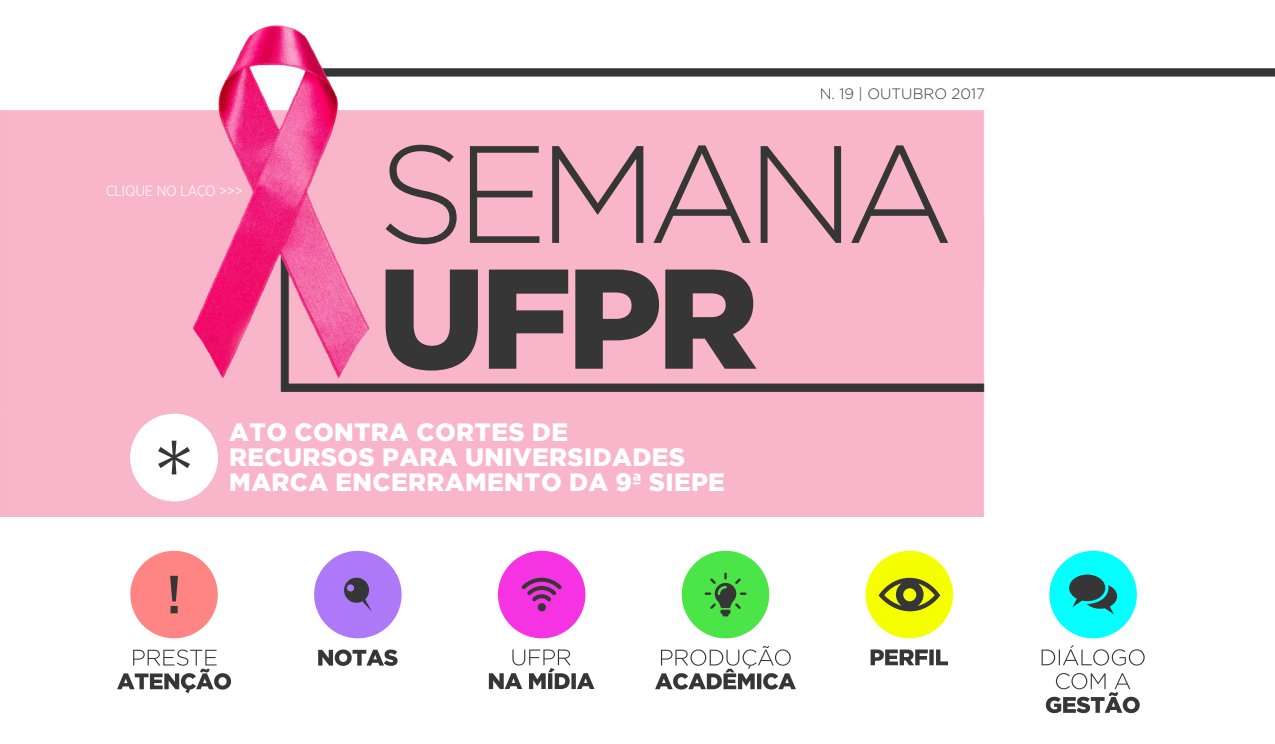
<style>
.page{position:relative;width:1275px;height:744px;background:#fff}
.page>*{position:absolute;margin:0;border:0;box-sizing:border-box;transform-origin:0 0}
.t1{font:900 25px/25px "Gotham";letter-spacing:.015em;color:#fff}
.t2{font:300 15px "Gotham";color:#363636}
.t3{font:15px "Gotham Narrow";letter-spacing:-.025em;color:#fff}
</style>
<div class="page">
<img style="left:0;top:25px;width:1275px;height:491px">
<svg style="left:386px;top:145px;width:562px;height:99px;fill:#f9b5ca"></svg>
<svg style="left:386px;top:269px;width:371px;height:101px"></svg>
<svg style="left:117px;top:649px;width:114px;height:44px"></svg>
<div style="left:130px;top:551px;width:88px;height:87px;background:#ff8585;border-radius:50%"></div>
<svg style="left:170px;top:576px;width:8px;height:37px"></svg>
<svg style="left:318px;top:649px;width:80px;height:17px"></svg>
<div style="left:314px;top:551px;width:88px;height:87px;background:#ad79f9;border-radius:50%"></div>
<svg style="left:344px;top:577px;width:28px;height:34px"></svg>
<svg style="left:489px;top:649px;width:106px;height:40px"></svg>
<div style="left:498px;top:551px;width:87px;height:87px;background:#f633e3;border-radius:50%"></div>
<svg style="left:522px;top:578px;width:40px;height:33px"></svg>
<svg style="left:655px;top:646px;width:141px;height:43px"></svg>
<div style="left:682px;top:551px;width:87px;height:87px;background:#4be547;border-radius:50%"></div>
<svg style="left:705px;top:572px;width:41px;height:44px"></svg>
<svg style="left:1042px;top:645px;width:103px;height:68px"></svg>
<div style="left:1049px;top:551px;width:88px;height:87px;background:#05ffff;border-radius:50%"></div>
<svg style="left:1069px;top:574px;width:48px;height:40px"></svg>
<svg style="left:871px;top:649px;width:77px;height:16px"></svg>
<div style="left:866px;top:551px;width:87px;height:87px;background:#f5ff00;border-radius:50%"></div>
<svg style="left:878px;top:578px;width:62px;height:33px"></svg>
<div style="left:130px;top:414px;width:88px;height:87px;background:#fff;border-radius:50%"></div>
<svg style="left:158px;top:441px;width:32px;height:33px"></svg>
<p class="t3" style="left:105px;top:181px;width:139px">CLIQUE NO LAÇO &gt;&gt;&gt;</p>
<p class="t1" style="left:229px;top:419px;width:497px">ATO CONTRA CORTES DE<br>RECURSOS PARA UNIVERSIDADES<br>MARCA ENCERRAMENTO DA 9ª SIEPE</p>
<p class="t2" style="left:820px;top:85px;width:167px">N. 19 | OUTUBRO 2017</p>
</div>
